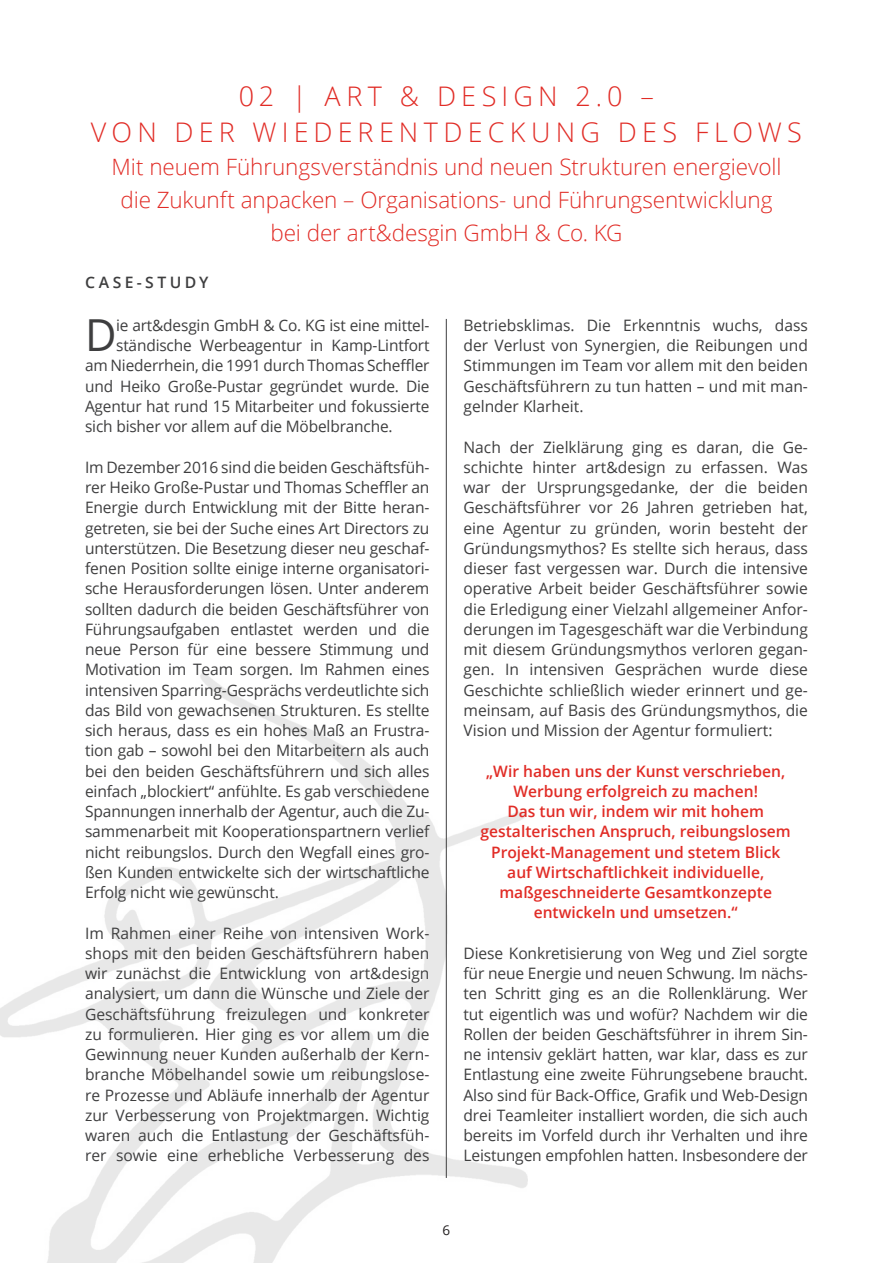
<style>
.page{position:relative;width:893px;height:1263px;background:#fff}
.page>*{position:absolute;margin:0;border:0;box-sizing:border-box;transform-origin:0 0}
.t1{font:44.1px "Open Sans";color:#3e3e3f}
.t2{font:300 27px "Open Sans";letter-spacing:.195em;color:#e12c26}
.t3{font:300 22.5px "Open Sans";letter-spacing:-.005em;color:#e12c26}
.t4{font:15.75px/20.2px "Open Sans";letter-spacing:-.01em;color:#3e3e3f;text-align:justify}
.t5{font:600 15.75px/20.2px "Open Sans";color:#e12c26;text-align:center}
.t6{font:600 15.75px "Open Sans";letter-spacing:.215em;color:#3e3e3f}
.t7{font:13.5px "Open Sans";color:#231f20}
</style>
<div class="page">
<img style="left:0;top:673px;width:528px;height:590px">
<hr style="left:446px;top:319px;width:1px;height:859px;background:#3e3e3f">
<p class="t2" style="left:239px;top:77px;width:417px">02 | ART &amp; DESIGN 2.0 –</p>
<p class="t2" style="left:91px;top:113px;width:712px">VON DER WIEDERENTDECKUNG DES FLOWS</p>
<p class="t3" style="left:112px;top:151px;width:671px">Mit neuem Führungsverständnis und neuen Strukturen energievoll</p>
<p class="t3" style="left:121px;top:184px;width:653px">die Zukunft anpacken – Organisations- und Führungsentwicklung</p>
<p class="t3" style="left:270px;top:217px;width:354px">bei der art&amp;desgin GmbH &amp; Co. KG</p>
<p class="t6" style="left:85px;top:272px;width:125px">CASE-STUDY</p>
<p class="t1" style="left:85px;top:305px;width:33px">D</p>
<p class="t4" style="left:116px;top:315px;width:315px">ie art&amp;desgin GmbH &amp; Co. KG ist eine mittel-</p>
<p class="t4" style="left:116px;top:335px;width:315px">ständische Werbeagentur in Kamp-Lintfort</p>
<p class="t4" style="left:85px;top:355px;width:346px">am Niederrhein, die 1991 durch Thomas Scheffler</p>
<p class="t4" style="left:85px;top:375px;width:346px">und Heiko Große-Pustar gegründet wurde. Die</p>
<p class="t4" style="left:85px;top:396px;width:346px">Agentur hat rund 15 Mitarbeiter und fokussierte</p>
<p class="t4" style="left:85px;top:416px;width:309px">sich bisher vor allem auf die Möbelbranche.</p>
<p class="t4" style="left:85px;top:456px;width:346px">Im Dezember 2016 sind die beiden Geschäftsfüh&shy;rer Heiko Große-Pustar und Thomas Scheffler an Energie durch Entwicklung mit der Bitte heran&shy;getreten, sie bei der Suche eines Art Directors zu unterstützen. Die Besetzung dieser neu geschaf&shy;fenen Position sollte einige interne organisatori&shy;sche Herausforderungen lösen. Unter anderem sollten dadurch die beiden Geschäftsführer von Führungsaufgaben entlastet werden und die neue Person für eine bessere Stimmung und Motivation im Team sorgen. Im Rahmen eines intensiven Sparring-Gesprächs verdeutlichte sich das Bild von gewachsenen Strukturen. Es stellte sich heraus, dass es ein hohes Maß an Frustra&shy;tion gab – sowohl bei den Mitarbeitern als auch bei den beiden Geschäftsführern und sich alles einfach „blockiert“ anfühlte. Es gab verschiedene Spannungen innerhalb der Agentur, auch die Zu&shy;sammenarbeit mit Kooperationspartnern verlief nicht reibungslos. Durch den Wegfall eines gro&shy;ßen Kunden entwickelte sich der wirtschaftliche Erfolg nicht wie gewünscht.</p>
<p class="t4" style="left:85px;top:922px;width:346px">Im Rahmen einer Reihe von intensiven Work&shy;shops mit den beiden Geschäftsführern haben wir zunächst die Entwicklung von art&amp;design analysiert, um dann die Wünsche und Ziele der Geschäftsführung freizulegen und konkreter zu formulieren. Hier ging es vor allem um die Gewinnung neuer Kunden außerhalb der Kern&shy;branche Möbelhandel sowie um reibungslose&shy;re Prozesse und Abläufe innerhalb der Agentur zur Verbesserung von Projektmargen. Wichtig waren auch die Entlastung der Geschäftsfüh&shy;rer sowie eine erhebliche Verbesserung des</p>
<p class="t4" style="left:463px;top:315px;width:346px">Betriebsklimas. Die Erkenntnis wuchs, dass der Verlust von Synergien, die Reibungen und Stimmungen im Team vor allem mit den beiden Geschäftsführern zu tun hatten – und mit man&shy;gelnder Klarheit.</p>
<p class="t4" style="left:463px;top:436px;width:346px">Nach der Zielklärung ging es daran, die Ge&shy;schichte hinter art&amp;design zu erfassen. Was war der Ursprungsgedanke, der die beiden Geschäftsführer vor 26 Jahren getrieben hat, eine Agentur zu gründen, worin besteht der Gründungsmythos? Es stellte sich heraus, dass dieser fast vergessen war. Durch die intensive operative Arbeit beider Geschäftsführer sowie die Erledigung einer Vielzahl allgemeiner Anfor&shy;derungen im Tagesgeschäft war die Verbindung mit diesem Gründungsmythos verloren gegan&shy;gen. In intensiven Gesprächen wurde diese Geschichte schließlich wieder erinnert und ge&shy;meinsam, auf Basis des Gründungsmythos, die Vision und Mission der Agentur formuliert:</p>
<p class="t5" style="left:486px;top:760px;width:301px">„Wir haben uns der Kunst verschrieben,</p>
<p class="t5" style="left:513px;top:781px;width:246px">Werbung erfolgreich zu machen!</p>
<p class="t5" style="left:507px;top:801px;width:258px">Das tun wir, indem wir mit hohem</p>
<p class="t5" style="left:481px;top:821px;width:312px">gestalterischen Anspruch, reibungslosem<br>Projekt-Management und stetem Blick</p>
<p class="t5" style="left:507px;top:862px;width:258px">auf Wirtschaftlichkeit individuelle,</p>
<p class="t5" style="left:499px;top:882px;width:274px">maßgeschneiderte Gesamtkonzepte</p>
<p class="t5" style="left:534px;top:902px;width:205px">entwickeln und umsetzen.“</p>
<p class="t4" style="left:463px;top:942px;width:346px">Diese Konkretisierung von Weg und Ziel sorgte für neue Energie und neuen Schwung. Im nächs&shy;ten Schritt ging es an die Rollenklärung. Wer tut eigentlich was und wofür? Nachdem wir die Rollen der beiden Geschäftsführer in ihrem Sin&shy;ne intensiv geklärt hatten, war klar, dass es zur Entlastung eine zweite Führungsebene braucht.<br>Also sind für Back-Office, Grafik und Web-Design drei Teamleiter installiert worden, die sich auch bereits im Vorfeld durch ihr Verhalten und ihre Leistungen empfohlen hatten. Insbesondere der</p>
<p class="t7" style="left:443px;top:1221px;width:9px">6</p>
</div>
